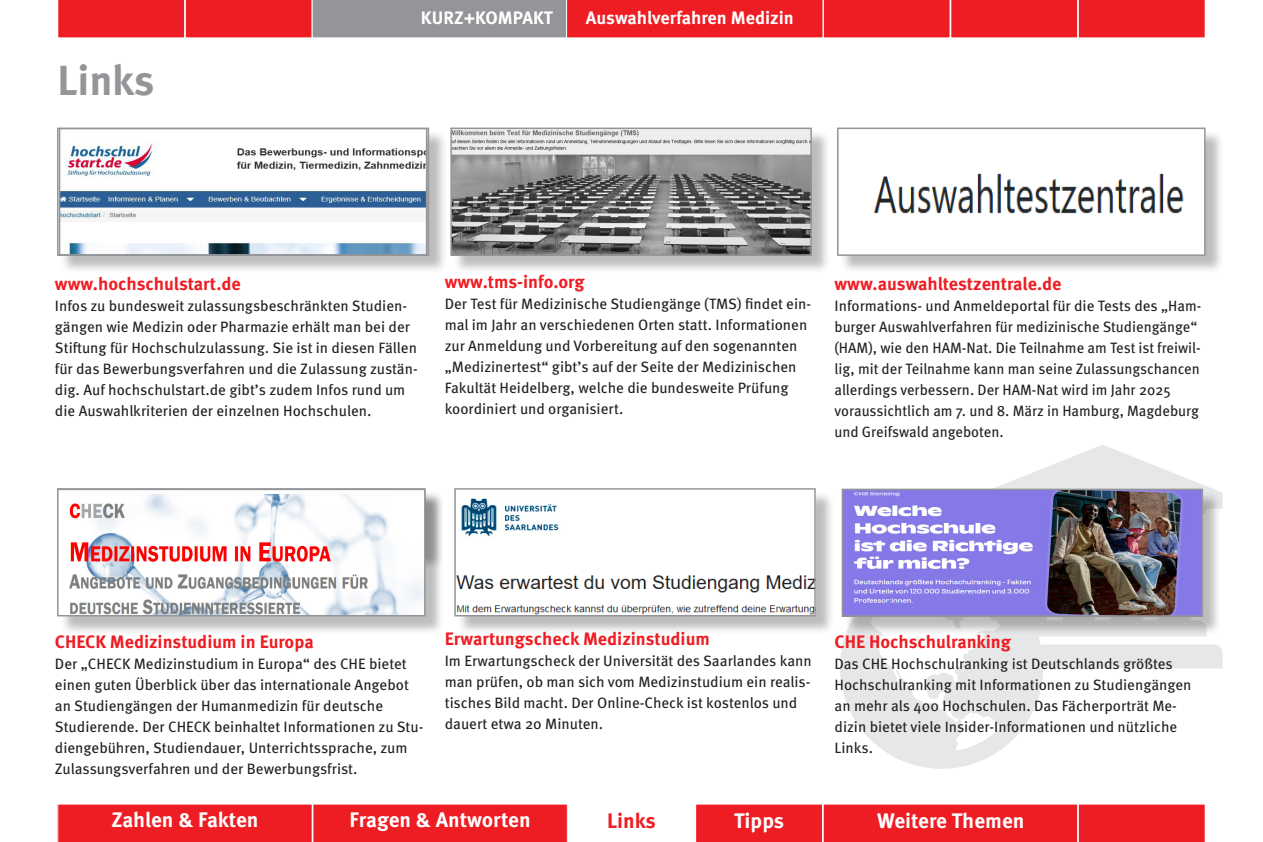
<style>
.page{position:relative;width:1263px;height:842px;background:#fff}
.page>*{position:absolute;margin:0;border:0;box-sizing:border-box;transform-origin:0 0}
.head{font:700 42px "Meta Pro";letter-spacing:-.005em;color:#939598}
.t1{font:700 21px "Meta Pro";color:#fff}
.t2{font:700 21px "Meta Pro";letter-spacing:-.005em;color:#ee1d23}
.head-2{font:700 18px "Meta Pro";color:#ee1d23}
.copy{font:700 18px "Meta Pro";color:#ee1d23}
.head-3{font:700 18px "Meta Pro";color:#fff}
.copy-2{font:15px/21px "Meta Pro";color:#231f20}
</style>
<div class="page">
<svg style="left:983px;top:445px;width:239px;height:223px;fill:#e6e7e9"></svg>
<svg style="left:840px;top:566px;width:203px;height:203px"></svg>
<div style="left:59px;top:130px;width:389px;height:145px;background:#231f20;opacity:.3"></div>
<img style="left:62px;top:131px;width:362px;height:121px">
<div style="left:57px;top:128px;width:372px;height:128px;border:2px solid #939598"></div>
<div style="left:453px;top:130px;width:378px;height:145px;background:#231f20;opacity:.3"></div>
<img style="left:453px;top:131px;width:356px;height:122px">
<div style="left:450px;top:128px;width:362px;height:128px;border:2px solid #939598"></div>
<div style="left:839px;top:130px;width:385px;height:145px;background:#231f20;opacity:.3"></div>
<img style="left:840px;top:132px;width:362px;height:120px">
<div style="left:837px;top:128px;width:368px;height:128px;border:2px solid #939598"></div>
<svg style="left:58px;top:0;width:1147px;height:38px;background:#da3c41"></svg>
<svg style="left:57px;top:804px;width:1148px;height:38px;background:#f03a40"></svg>
<div style="left:457px;top:490px;width:378px;height:145px;background:#231f20;opacity:.3"></div>
<img style="left:457px;top:491px;width:356px;height:122px">
<div style="left:454px;top:488px;width:362px;height:128px;border:2px solid #939598"></div>
<div style="left:59px;top:491px;width:385px;height:144px;background:#231f20;opacity:.3"></div>
<img style="left:60px;top:494px;width:363px;height:119px">
<div style="left:57px;top:489px;width:369px;height:127px;border:2px solid #939598"></div>
<div style="left:844px;top:491px;width:378px;height:145px;background:#231f20;opacity:.3"></div>
<img style="left:845px;top:492px;width:354px;height:121px">
<div style="left:842px;top:489px;width:361px;height:128px;border:2px solid #939598"></div>
<p class="head" style="left:57px;top:48px;width:99px">Links</p>
<p class="head-3" style="left:421px;top:4px;width:133px">KURZ+KOMPAKT</p>
<p class="head-3" style="left:586px;top:4px;width:209px">Auswahlverfahren Medizin</p>
<p class="copy" style="left:55px;top:270px;width:187px">www.hochschulstart.de</p>
<p class="copy-2" style="left:55px;top:295px;width:364px">Infos zu bundesweit zulassungsbeschränkten Studien&shy;gängen wie Medizin oder Pharmazie erhält man bei der Stiftung für Hochschulzulassung. Sie ist in diesen Fällen für das Bewerbungsverfahren und die Zulassung zustän&shy;dig. Auf hochschulstart.de gibt’s zudem Infos rund um die Auswahlkriterien der einzelnen Hochschulen.</p>
<p class="head-2" style="left:445px;top:268px;width:141px">www.tms-info.org</p>
<p class="copy-2" style="left:445px;top:292px;width:368px">Der Test für Medizinische Studiengänge (TMS) findet ein&shy;mal im Jahr an verschiedenen Orten statt. Informationen zur Anmeldung und Vorbereitung auf den sogenannten „Medizinertest“ gibt’s auf der Seite der Medizinischen Fakultät Heidelberg, welche die bundesweite Prüfung koordiniert und organisiert.</p>
<p class="head-2" style="left:834px;top:270px;width:229px">www.auswahltestzentrale.de</p>
<p class="copy-2" style="left:834px;top:295px;width:368px">Informations- und Anmeldeportal für die Tests des „Ham&shy;burger Auswahlverfahren für medizinische Studiengänge“ (HAM), wie den HAM-Nat. Die Teilnahme am Test ist freiwil&shy;lig, mit der Teilnahme kann man seine Zulassungschancen allerdings verbessern. Der HAM-Nat wird im Jahr 2025 voraussichtlich am 7. und 8. März in Hamburg, Magdeburg und Greifswald angeboten.</p>
<p class="head-2" style="left:55px;top:627px;width:260px">CHECK Medizinstudium in Europa</p>
<p class="copy-2" style="left:55px;top:652px;width:370px">Der „CHECK Medizinstudium in Europa“ des CHE bietet einen guten Überblick über das internationale Angebot an Studiengängen der Humanmedizin für deutsche Studierende. Der CHECK beinhaltet Informationen zu Stu&shy;diengebühren, Studiendauer, Unterrichtssprache, zum Zulassungsverfahren und der Bewerbungsfrist.</p>
<p class="head-2" style="left:445px;top:625px;width:267px">Erwartungscheck Medizinstudium</p>
<p class="copy-2" style="left:445px;top:649px;width:369px">Im Erwartungscheck der Universität des Saarlandes kann man prüfen, ob man sich vom Medizinstudium ein realis&shy;tisches Bild macht. Der Online-Check ist kostenlos und dauert etwa 20 Minuten.</p>
<p class="copy" style="left:834px;top:627px;width:178px">CHE Hochschulranking</p>
<p class="copy-2" style="left:834px;top:652px;width:358px">Das CHE Hochschulranking ist Deutschlands größtes Hochschulranking mit Informationen zu Studiengängen an mehr als 400 Hochschulen. Das Fächerporträt Me&shy;dizin bietet viele Insider-Informationen und nützliche Links.</p>
<p class="t1" style="left:111px;top:804px;width:149px">Zahlen &amp; Fakten</p>
<p class="t1" style="left:350px;top:804px;width:183px">Fragen &amp; Antworten</p>
<p class="t2" style="left:607px;top:804px;width:50px">Links</p>
<p class="t1" style="left:734px;top:804px;width:52px">Tipps</p>
<p class="t1" style="left:877px;top:804px;width:149px">Weitere Themen</p>
</div>
